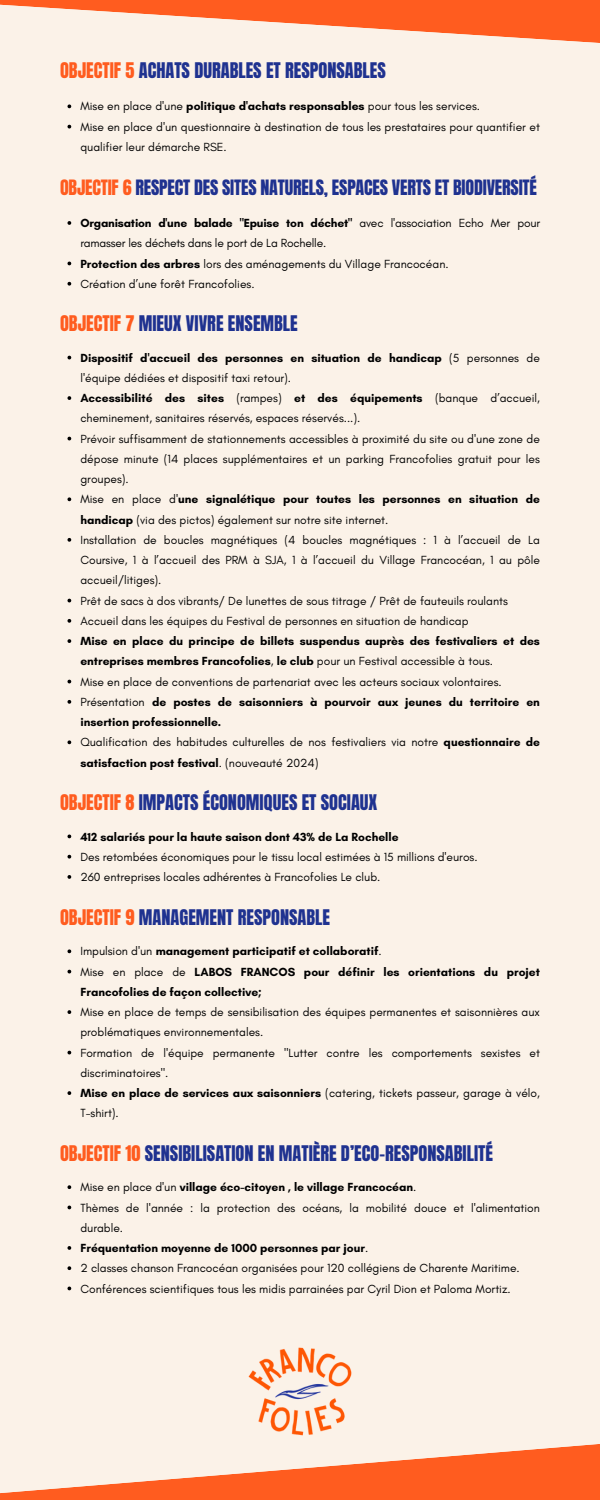
<style>
.page{position:relative;width:600px;height:1500px;background:#fbf2e8}
.page>*{position:absolute;margin:0;border:0;box-sizing:border-box;transform-origin:0 0}
.t1{font:18.3px "Anton";color:#1f3290}
.t2{font:18px "Anton";letter-spacing:-.01em;color:#1f3290}
.t3{font:12px/20.2px "Glacial Indifference";color:#000}
.t4{font:700 12px/20.2px "Glacial Indifference";color:#000}
.s1{color:#ff5c1f}
.s2{font-weight:700}
.s3{font-weight:400}
</style>
<div class="page">
<img style="left:248px;top:1347px;width:104px;height:89px">
<svg style="left:0;top:0;width:600px;height:43px"></svg>
<svg style="left:68px;top:104px;width:3px;height:4px"></svg>
<svg style="left:68px;top:396px;width:3px;height:4px"></svg>
<svg style="left:68px;top:497px;width:3px;height:4px"></svg>
<svg style="left:68px;top:538px;width:3px;height:4px"></svg>
<svg style="left:68px;top:619px;width:3px;height:4px"></svg>
<svg style="left:68px;top:639px;width:3px;height:4px"></svg>
<svg style="left:68px;top:700px;width:3px;height:4px"></svg>
<svg style="left:68px;top:740px;width:3px;height:4px"></svg>
<svg style="left:68px;top:855px;width:3px;height:4px"></svg>
<svg style="left:68px;top:875px;width:3px;height:4px"></svg>
<svg style="left:68px;top:949px;width:3px;height:4px"></svg>
<svg style="left:68px;top:1010px;width:3px;height:4px"></svg>
<svg style="left:68px;top:1091px;width:3px;height:4px"></svg>
<svg style="left:68px;top:1185px;width:3px;height:4px"></svg>
<svg style="left:68px;top:1246px;width:3px;height:4px"></svg>
<svg style="left:68px;top:1266px;width:3px;height:4px"></svg>
<svg style="left:68px;top:221px;width:3px;height:4px"></svg>
<svg style="left:68px;top:282px;width:3px;height:4px"></svg>
<svg style="left:0;top:1444px;width:600px;height:56px;fill:#ff5c1f"></svg>
<p class="t1" style="left:60px;top:57px;width:327px"><span class="s1">OBJECTIF 5</span> ACHATS DURABLES ET RESPONSABLES</p>
<p class="t3" style="left:80px;top:96px;width:401px">Mise en place d'une <span class="s2">politique d'achats responsables</span> pour tous les services.</p>
<h1 class="t3" style="left:80px;top:116px;width:461px">Mise en place d'un questionnaire à destination de tous les prestataires pour quantifier et qualifier leur démarche RSE.</h1>
<p class="t2" style="left:60px;top:174px;width:478px"><span class="s1">OBJECTIF 6</span> RESPECT DES SITES NATURELS, ESPACES VERTS ET BIODIVERSITÉ</p>
<p class="t3" style="left:80px;top:213px;width:461px"><span class="s2">Organisation d'une balade "Epuise ton déchet"</span> avec l'association Echo Mer pour ramasser les déchets dans le port de La Rochelle.</p>
<p class="t3" style="left:80px;top:253px;width:370px"><span class="s2">Protection des arbres</span> lors des aménagements du Village Francocéan.</p>
<p class="t3" style="left:80px;top:274px;width:176px">Création d’une forêt Francofolies.</p>
<p class="t1" style="left:60px;top:310px;width:239px"><span class="s1">OBJECTIF 7</span> MIEUX VIVRE ENSEMBLE</p>
<p class="t4" style="left:80px;top:347px;width:461px">Dispositif d'accueil des personnes en situation de handicap <span class="s3">(5 personnes de l'équipe dédiées et dispositif taxi retour).</span></p>
<p class="t3" style="left:80px;top:388px;width:461px"><span class="s2">Accessibilité des sites</span> (rampes) <span class="s2">et des équipements</span> (banque d’accueil, cheminement, sanitaires réservés, espaces réservés...).</p>
<h1 class="t3" style="left:80px;top:428px;width:461px;text-align:justify">Prévoir suffisamment de stationnements accessibles à proximité du site ou d'une zone de dépose minute (14 places supplémentaires et un parking Francofolies gratuit pour les groupes).</h1>
<p class="t4" style="left:80px;top:489px;width:461px"><span class="s3">Mise en place d'</span>une signalétique pour toutes les personnes en situation de handicap <span class="s3">(via des pictos) également sur notre site internet.</span></p>
<p class="t3" style="left:80px;top:530px;width:461px;text-align:justify">Installation de boucles magnétiques (4 boucles magnétiques : 1 à l’accueil de La Coursive, 1 à l’accueil des PRM à SJA, 1 à l’accueil du Village Francocéan, 1 au pôle accueil/litiges).</p>
<p class="t3" style="left:80px;top:590px;width:429px">Prêt de sacs à dos vibrants/ De lunettes de sous titrage / Prêt de fauteuils roulants</p>
<p class="t3" style="left:80px;top:611px;width:390px">Accueil dans les équipes du Festival de personnes en situation de handicap</p>
<p class="t4" style="left:80px;top:631px;width:461px">Mise en place du principe de billets suspendus auprès des festivaliers et des entreprises membres Francofolies<span class="s3">,</span> le club <span class="s3">pour un Festival accessible à tous.</span></p>
<p class="t3" style="left:80px;top:671px;width:423px">Mise en place de conventions de partenariat avec les acteurs sociaux volontaires.</p>
<p class="t4" style="left:80px;top:692px;width:461px"><span class="s3">Présentation</span> de postes de saisonniers à pourvoir aux jeunes du territoire en insertion professionnelle.</p>
<p class="t3" style="left:80px;top:732px;width:461px">Qualification des habitudes culturelles de nos festivaliers via notre <span class="s2">questionnaire de satisfaction post festival</span>. (nouveauté 2024)</p>
<p class="t1" style="left:60px;top:789px;width:319px"><span class="s1">OBJECTIF 8</span> IMPACTS ÉCONOMIQUES ET SOCIAUX</p>
<p class="t4" style="left:80px;top:826px;width:320px">412 salariés pour la haute saison dont 43% de La Rochelle</p>
<p class="t3" style="left:80px;top:847px;width:399px">Des retombées économiques pour le tissu local estimées à 15 millions d'euros.</p>
<h1 class="t3" style="left:80px;top:867px;width:302px">260 entreprises locales adhérentes à Francofolies Le club.</h1>
<p class="t1" style="left:60px;top:904px;width:272px"><span class="s1">OBJECTIF 9</span> MANAGEMENT RESPONSABLE</p>
<p class="t4" style="left:80px;top:941px;width:303px"><span class="s3">Impulsion d'un</span> management participatif et collaboratif<span class="s3">.</span></p>
<p class="t4" style="left:80px;top:961px;width:461px"><span class="s3">Mise en place de</span> LABOS FRANCOS pour définir les orientations du projet<br>Francofolies de façon collective;</p>
<h1 class="t3" style="left:80px;top:1002px;width:461px">Mise en place de temps de sensibilisation des équipes permanentes et saisonnières aux problématiques environnementales.</h1>
<p class="t3" style="left:80px;top:1042px;width:461px">Formation de l'équipe permanente "Lutter contre les comportements sexistes et discriminatoires".</p>
<p class="t3" style="left:80px;top:1083px;width:461px"><span class="s2">Mise en place de services aux saisonniers</span> (catering, tickets passeur, garage à vélo,<br>T-shirt).</p>
<p class="t1" style="left:60px;top:1140px;width:434px"><span class="s1">OBJECTIF 10</span> SENSIBILISATION EN MATIÈRE D’ECO-RESPONSABILITÉ</p>
<p class="t4" style="left:80px;top:1177px;width:338px"><span class="s3">Mise en place d'un</span> village éco-citoyen , le village Francocéan<span class="s3">.</span></p>
<p class="t3" style="left:80px;top:1197px;width:461px">Thèmes de l'année : la protection des océans, la mobilité douce et l'alimentation durable.</p>
<h1 class="t4" style="left:80px;top:1238px;width:289px">Fréquentation moyenne de 1000 personnes par jour<span class="s3">.</span></h1>
<p class="t3" style="left:80px;top:1258px;width:441px">2 classes chanson Francocéan organisées pour 120 collégiens de Charente Maritime.</p>
<p class="t3" style="left:80px;top:1278px;width:432px">Conférences scientifiques tous les midis parrainées par Cyril Dion et Paloma Mortiz.</p>
</div>
